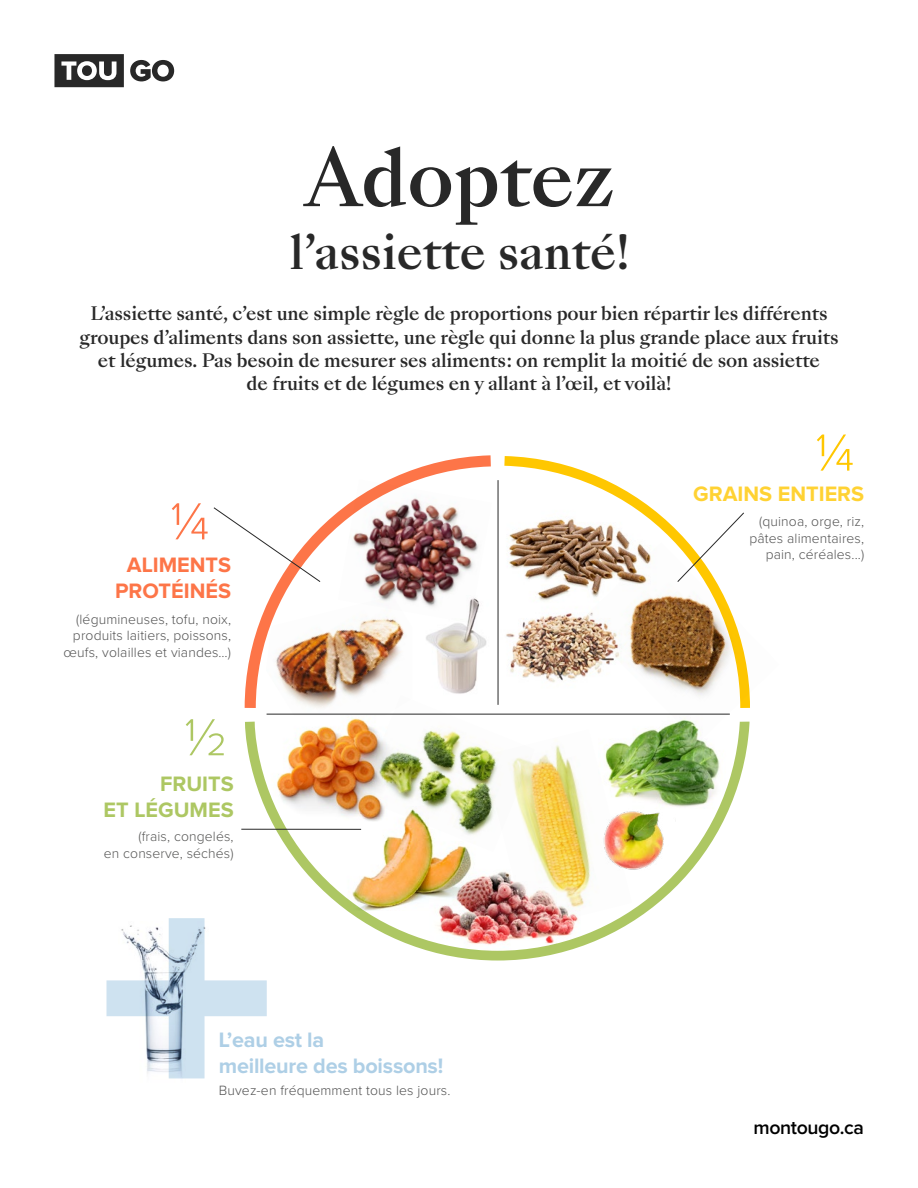
<style>
.page{position:relative;width:918px;height:1188px;background:#fff}
.page>*{position:absolute;margin:0;border:0;box-sizing:border-box;transform-origin:0 0}
.t1{font:500 75px "Sang Bleu Kingdom";color:#282828}
.t2{font:300 54.15px "Proxima Nova";color:#fd7548}
.t3{font:300 54.15px "Proxima Nova";color:#ffc700}
.t4{font:300 54.15px "Proxima Nova";color:#adc763}
.t5{font:500 45px "Sang Bleu Kingdom";color:#282828}
.t6{font:700 21.6px/26px "Proxima Nova";letter-spacing:-.01em;color:#aecfe6}
.t7{font:700 21.6px/26px "Proxima Nova";color:#fd7548;text-align:center}
.t8{font:700 21.6px/26px "Proxima Nova";color:#adc763;text-align:right}
.t9{font:700 21.6px "Proxima Nova";color:#ffd233}
.t10{font:600 19.5px "Proxima Nova";letter-spacing:-.02em;color:#000}
.t11{font:500 18px/23.1px "Sang Bleu Kingdom";letter-spacing:-.01em;color:#282828;text-align:center}
.t12{font:300 13.95px/16.6px "Proxima Nova";letter-spacing:.01em;color:#535353;text-align:right}
.t13{font:300 13.95px/16.6px "Proxima Nova";letter-spacing:.01em;color:#575756;text-align:right}
</style>
<div class="page">
<svg style="left:241px;top:721px;width:507px;height:240px"></svg>
<svg style="left:106px;top:918px;width:161px;height:99px"></svg>
<img style="left:119px;top:921px;width:102px;height:158px">
<img style="left:244px;top:455px;width:251px;height:260px">
<svg style="left:495px;top:456px;width:182px;height:259px"></svg>
<hr style="left:241px;top:829px;width:120px;height:1px;background:#282828">
<svg style="left:213px;top:507px;width:108px;height:76px"></svg>
<svg style="left:677px;top:512px;width:67px;height:30px"></svg>
<img style="left:420px;top:623px;width:72px;height:72px">
<img style="left:338px;top:479px;width:154px;height:144px">
<img style="left:496px;top:610px;width:84px;height:88px">
<img style="left:496px;top:499px;width:165px;height:111px">
<img style="left:580px;top:542px;width:170px;height:201px">
<img style="left:598px;top:716px;width:129px;height:94px">
<img style="left:337px;top:807px;width:146px;height:103px">
<img style="left:260px;top:718px;width:158px;height:103px">
<img style="left:430px;top:859px;width:150px;height:99px">
<img style="left:632px;top:798px;width:43px;height:86px">
<img style="left:483px;top:729px;width:149px;height:200px">
<div style="left:54px;top:54px;width:70px;height:33px;background:#282828"></div>
<svg style="left:130px;top:60px;width:44px;height:21px"></svg>
<svg style="left:61px;top:61px;width:56px;height:19px"></svg>
<h1 class="t1" style="left:305px;top:126px;width:312px">Adoptez</h1>
<h3 class="t5" style="left:290px;top:221px;width:341px">l’assiette santé!</h3>
<p class="t11" style="left:79px;top:303px;width:761px">L’assiette santé, c’est une simple règle de proportions pour bien répartir les différents groupes d’aliments dans son assiette, une règle qui donne la plus grande place aux fruits et légumes. Pas besoin de mesurer ses aliments : on remplit la moitié de son assiette<br>de fruits et de légumes en y allant à l’œil, et voilà!</p>
<h2 class="t2" style="left:171px;top:481px;width:40px">¼</h2>
<p class="t7" style="left:115px;top:552px;width:117px">ALIMENTS<br>PROTÉINÉS</p>
<p class="t12" style="left:64px;top:610px;width:169px">(légumineuses, tofu, noix, produits laitiers, poissons, œufs, volailles et viandes…)</p>
<h2 class="t4" style="left:185px;top:697px;width:43px">½</h2>
<p class="t8" style="left:104px;top:771px;width:132px">FRUITS<br>ET LÉGUMES</p>
<p class="t13" style="left:104px;top:828px;width:131px">(frais, congelés,<br>en conserve, séchés)</p>
<p class="t6" style="left:219px;top:1027px;width:226px">L’eau est la<br>meilleure des boissons!</p>
<p class="t12" style="left:219px;top:1081px;width:233px">Buvez-en fréquemment tous les jours.</p>
<h2 class="t3" style="left:816px;top:412px;width:40px">¼</h2>
<p class="t9" style="left:693px;top:482px;width:172px">GRAINS ENTIERS</p>
<p class="t12" style="left:749px;top:512px;width:116px">(quinoa, orge, riz, pâtes alimentaires, pain, céréales...)</p>
<p class="t10" style="left:754px;top:1116px;width:112px">montougo.ca</p>
</div>
